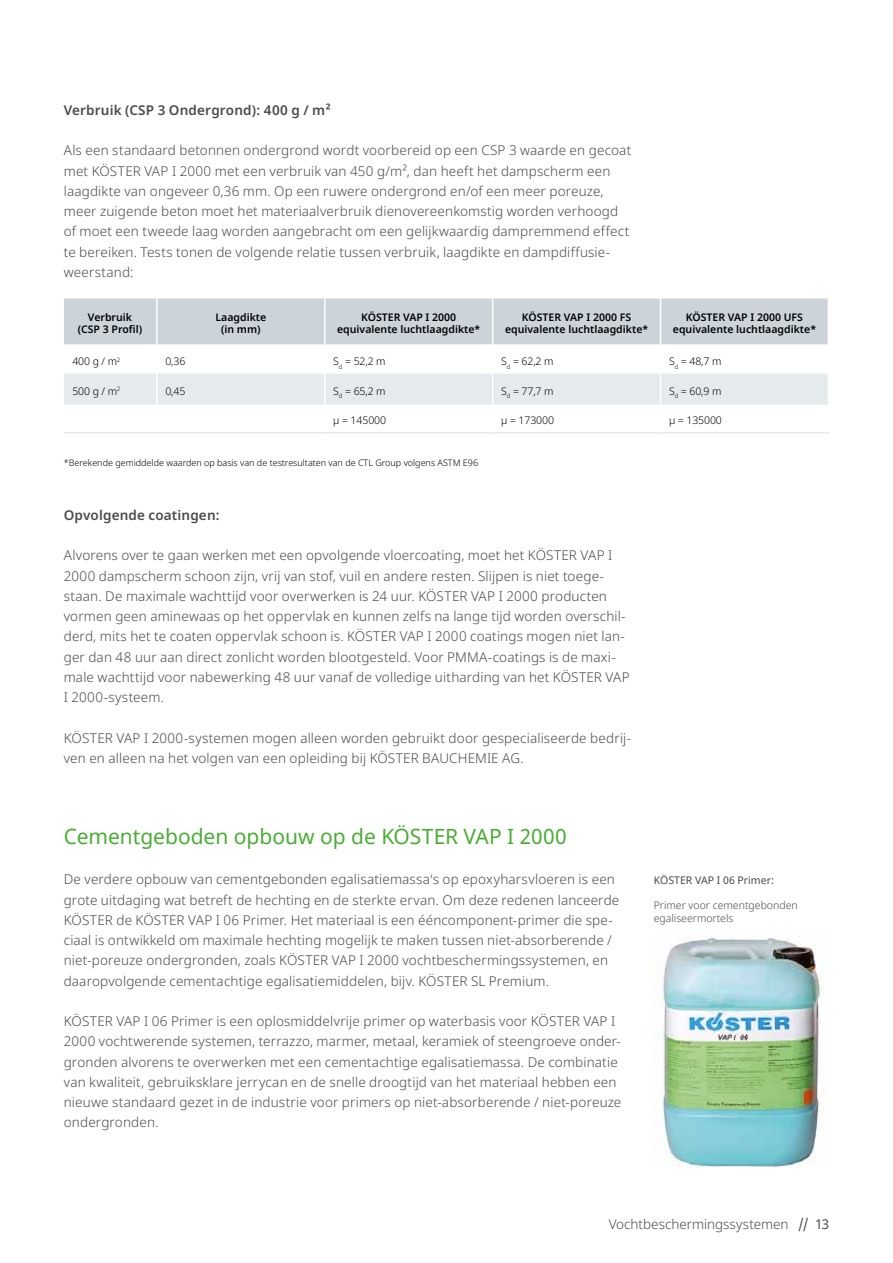
<style>
.page{position:relative;width:893px;height:1263px;background:#fff}
.page>*{position:absolute;margin:0;border:0;box-sizing:border-box;transform-origin:0 0}
.t1{font:21px "Noto Sans";color:#49ad33}
.t2{font:300 13.5px/20.2px "Noto Sans";letter-spacing:.01em;color:#4a4a49}
.t3{font:600 13.5px "Noto Sans";letter-spacing:.01em;color:#4a4a49}
.t4{font:600 10.5px/12.6px "Noto Sans";color:#000;text-align:center}
.t5{font:300 10.5px "Noto Sans";letter-spacing:-.01em;color:#000}
.t6{font:300 10.5px/12.6px "Noto Sans";color:#4a4a49}
.t7{font:10.5px "Noto Sans";color:#4a4a49}
.t8{font:300 9px "Noto Sans";color:#000}
.s1{font-weight:400}
</style>
<div class="page">
<img style="left:656px;top:937px;width:169px;height:230px">
<svg style="left:64px;top:299px;width:764px;height:106px"></svg>
<hr style="left:156px;top:374px;width:2px;height:31px;background:#fff">
<hr style="left:324px;top:374px;width:2px;height:31px;background:#fff">
<hr style="left:492px;top:374px;width:1px;height:31px;background:#fff">
<hr style="left:660px;top:374px;width:1px;height:31px;background:#fff">
<hr style="left:64px;top:344px;width:93px;height:2px;background:#fff">
<hr style="left:157px;top:344px;width:168px;height:2px;background:#fff">
<hr style="left:325px;top:344px;width:168px;height:2px;background:#fff">
<hr style="left:493px;top:344px;width:168px;height:2px;background:#fff">
<hr style="left:661px;top:344px;width:168px;height:2px;background:#fff">
<hr style="left:64px;top:432px;width:93px;height:1px;background:#e5eaec">
<hr style="left:157px;top:432px;width:168px;height:1px;background:#e5eaec">
<hr style="left:325px;top:432px;width:168px;height:1px;background:#e5eaec">
<hr style="left:493px;top:432px;width:168px;height:1px;background:#e5eaec">
<hr style="left:661px;top:432px;width:168px;height:1px;background:#e5eaec">
<p class="t3" style="left:64px;top:100px;width:268px">Verbruik (CSP 3 Ondergrond): 400 g / m²</p>
<p class="t2" style="left:64px;top:141px;width:569px">Als een standaard betonnen ondergrond wordt voorbereid op een CSP 3 waarde en gecoat met KÖSTER VAP I 2000 met een verbruik van 450 g/m², dan heeft het dampscherm een laagdikte van ongeveer 0,36 mm. Op een ruwere ondergrond en/of een meer poreuze, meer zuigende beton moet het materiaalverbruik dienovereenkomstig worden verhoogd of moet een tweede laag worden aangebracht om een gelijkwaardig dampremmend effect te bereiken. Tests tonen de volgende relatie tussen verbruik, laagdikte en dampdiffusie&shy;weerstand:</p>
<p class="t4" style="left:78px;top:311px;width:66px">Verbruik (CSP 3 Profil)</p>
<p class="t4" style="left:215px;top:311px;width:52px">Laagdikte (in mm)</p>
<p class="t4" style="left:337px;top:311px;width:145px">KÖSTER VAP I 2000 equivalente luchtlaagdikte*</p>
<p class="t4" style="left:505px;top:311px;width:145px">KÖSTER VAP I 2000 FS equivalente luchtlaagdikte*</p>
<p class="t4" style="left:673px;top:311px;width:145px">KÖSTER VAP I 2000 UFS equivalente luchtlaagdikte*</p>
<p class="t5" style="left:72px;top:354px;width:50px">400 g / m<sup>2</sup></p>
<p class="t5" style="left:165px;top:354px;width:22px">0,36</p>
<p class="t5" style="left:333px;top:354px;width:54px">S<sub>d</sub> = 52,2 m</p>
<p class="t5" style="left:501px;top:354px;width:54px">S<sub>d</sub> = 62,2 m</p>
<p class="t5" style="left:669px;top:354px;width:54px">S<sub>d</sub> = 48,7 m</p>
<p class="t5" style="left:72px;top:383px;width:50px">500 g / m<sup>2</sup></p>
<p class="t5" style="left:165px;top:383px;width:22px">0,45</p>
<p class="t5" style="left:333px;top:383px;width:54px">S<sub>d</sub> = 65,2 m</p>
<p class="t5" style="left:501px;top:383px;width:54px">S<sub>d</sub> = 77,7 m</p>
<p class="t5" style="left:669px;top:383px;width:54px">S<sub>d</sub> = 60,9 m</p>
<p class="t5" style="left:333px;top:413px;width:54px">µ = 145000</p>
<p class="t5" style="left:501px;top:413px;width:54px">µ = 173000</p>
<p class="t5" style="left:669px;top:413px;width:54px">µ = 135000</p>
<p class="t8" style="left:64px;top:456px;width:416px">*Berekende gemiddelde waarden op basis van de testresultaten van de CTL Group volgens ASTM E96</p>
<p class="t3" style="left:64px;top:505px;width:157px">Opvolgende coatingen:</p>
<p class="t2" style="left:64px;top:546px;width:567px">Alvorens over te gaan werken met een opvolgende vloercoating, moet het KÖSTER VAP I 2000 dampscherm schoon zijn, vrij van stof, vuil en andere resten. Slijpen is niet toege&shy;staan. De maximale wachttijd voor overwerken is 24 uur. KÖSTER VAP I 2000 producten vormen geen aminewaas op het oppervlak en kunnen zelfs na lange tijd worden overschil&shy;derd, mits het te coaten oppervlak schoon is. KÖSTER VAP I 2000 coatings mogen niet lan&shy;ger dan 48 uur aan direct zonlicht worden blootgesteld. Voor PMMA-coatings is de maxi&shy;male wachttijd voor nabewerking 48 uur vanaf de volledige uitharding van het KÖSTER VAP I 2000-systeem.</p>
<p class="t2" style="left:64px;top:728px;width:569px">KÖSTER VAP I 2000-systemen mogen alleen worden gebruikt door gespecialiseerde bedrij&shy;ven en alleen na het volgen van een opleiding bij KÖSTER BAUCHEMIE AG.</p>
<h1 class="t1" style="left:64px;top:822px;width:505px">Cementgeboden opbouw op de KÖSTER VAP I 2000</h1>
<p class="t2" style="left:64px;top:870px;width:557px">De verdere opbouw van cementgebonden egalisatiemassa‘s op epoxyharsvloeren is een grote uitdaging wat betreft de hechting en de sterkte ervan. Om deze redenen lanceerde KÖSTER de KÖSTER VAP I 06 Primer. Het materiaal is een ééncomponent-primer die spe&shy;ciaal is ontwikkeld om maximale hechting mogelijk te maken tussen niet-absorberende / niet-poreuze ondergronden, zoals KÖSTER VAP I 2000 vochtbeschermingssystemen, en daaropvolgende cementachtige egalisatiemiddelen, bijv. KÖSTER SL Premium.</p>
<p class="t2" style="left:64px;top:1011px;width:559px">KÖSTER VAP I 06 Primer is een oplosmiddelvrije primer op waterbasis voor KÖSTER VAP I 2000 vochtwerende systemen, terrazzo, marmer, metaal, keramiek of steengroeve onder&shy;gronden alvorens te overwerken met een cementachtige egalisatiemassa. De combinatie van kwaliteit, gebruiksklare jerrycan en de snelle droogtijd van het materiaal hebben een nieuwe standaard gezet in de industrie voor primers op niet-absorberende / niet-poreuze ondergronden.</p>
<p class="t7" style="left:654px;top:873px;width:122px">KÖSTER VAP I 06 Primer:</p>
<p class="t6" style="left:654px;top:900px;width:145px">Primer voor cementgebonden egaliseermortels</p>
<p class="t2" style="left:609px;top:1214px;width:222px">Vochtbeschermingssystemen <span class="s1">// 13</span></p>
</div>
